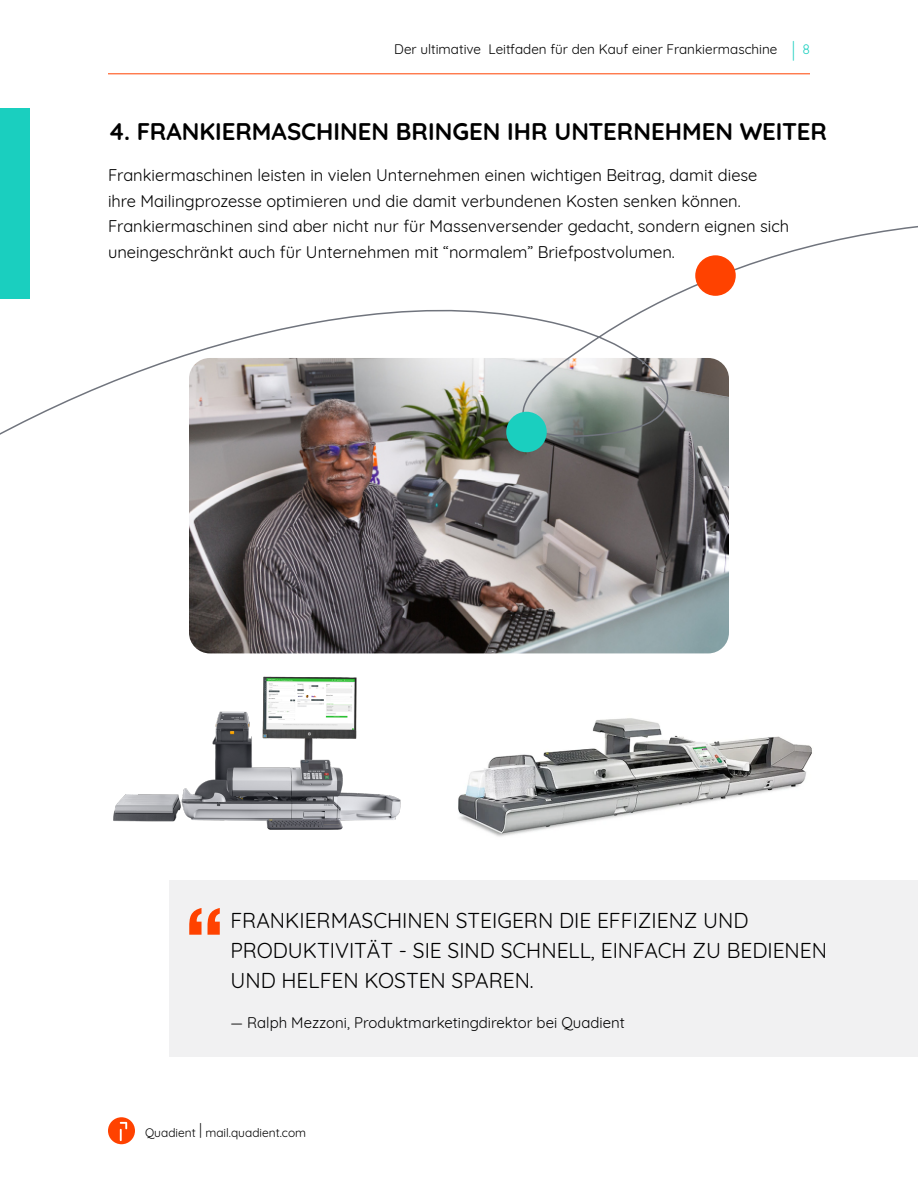
<style>
.page{position:relative;width:918px;height:1188px;background:#fff}
.page>*{position:absolute;margin:0;border:0;box-sizing:border-box;transform-origin:0 0}
.t1{font:700 24px "Quicksand";color:#000}
.t2{font:21px/30px "Quicksand";color:#000}
.t3{font:16.5px/25.5px "Quicksand";color:#000}
.t4{font:15px "Quicksand";color:#000}
.t5{font:13.5px "Quicksand";color:#000}
.t6{font:12px "Quicksand";color:#000}
.s1{font-size:20.25px;color:#1acfbf}
.s2{color:#1acfbf}
.s3{font-size:21px}
</style>
<div class="page">
<svg style="left:108px;top:1117px;width:27px;height:27px"></svg>
<hr style="left:108px;top:73px;width:702px;height:1px;background:#ff4200">
<div style="left:0;top:108px;width:29px;height:190px;background:#1acfbf"></div>
<img style="left:447px;top:653px;width:365px;height:184px">
<img style="left:189px;top:521px;width:540px;height:132px">
<div style="left:170px;top:880px;width:748px;height:177px;background:#f1f1f2"></div>
<svg style="left:0;top:216px;width:918px;height:305px"></svg>
<svg style="left:189px;top:908px;width:13px;height:27px"></svg>
<svg style="left:208px;top:908px;width:12px;height:27px"></svg>
<div style="left:695px;top:255px;width:41px;height:41px;background:#ff4200;border-radius:50%"></div>
<div style="left:506px;top:412px;width:41px;height:40px;background:#1acfbf;border-radius:50%"></div>
<img style="left:113px;top:676px;width:288px;height:154px">
<p class="t5" style="left:394px;top:39px;width:417px">Der ultimative Leitfaden für den Kauf einer Frankiermaschine <span class="s1">|</span> <span class="s2">8</span></p>
<h1 class="t1" style="left:108px;top:111px;width:720px">4. FRANKIERMASCHINEN BRINGEN IHR UNTERNEHMEN WEITER</h1>
<p class="t3" style="left:108px;top:161px;width:683px">Frankiermaschinen leisten in vielen Unternehmen einen wichtigen Beitrag, damit diese ihre Mailingprozesse optimieren und die damit verbundenen Kosten senken können.<br>Frankiermaschinen sind aber nicht nur für Massenversender gedacht, sondern eignen sich uneingeschränkt auch für Unternehmen mit “normalem” Briefpostvolumen.</p>
<p class="t2" style="left:230px;top:904px;width:598px">FRANKIERMASCHINEN STEIGERN DIE EFFIZIENZ UND<br>PRODUKTIVITÄT - SIE SIND SCHNELL, EINFACH ZU BEDIENEN<br>UND HELFEN KOSTEN SPAREN.</p>
<p class="t4" style="left:230px;top:1011px;width:396px">— Ralph Mezzoni, Produktmarketingdirektor bei Quadient</p>
<p class="t6" style="left:145px;top:1123px;width:163px">Quadient <span class="s3">I</span> mail.quadient.com</p>
</div>
